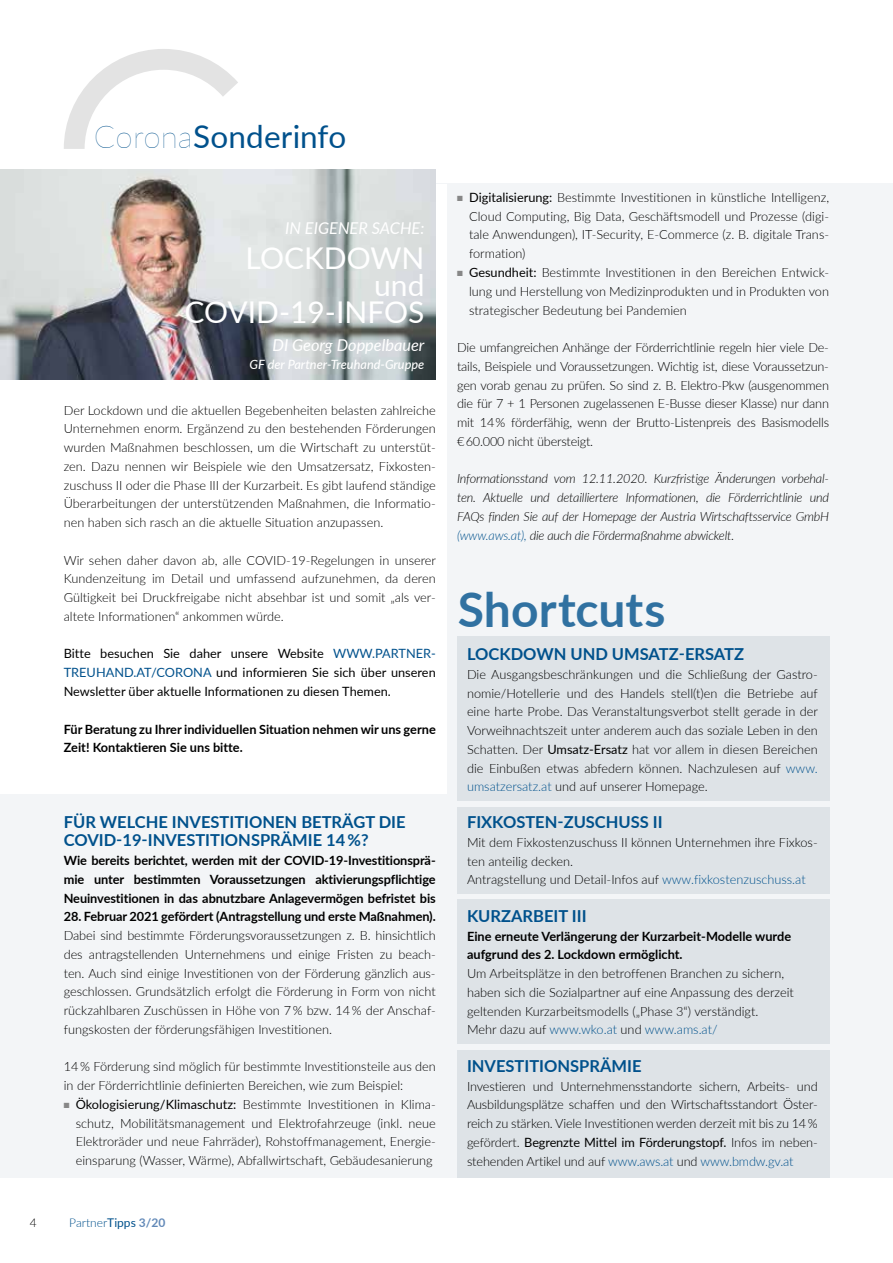
<style>
.page{position:relative;width:893px;height:1263px;background:#fff}
.page>*{position:absolute;margin:0;border:0;box-sizing:border-box;transform-origin:0 0}
.t1{font:700 48px "Lato";letter-spacing:.005em;color:#00518c}
.t2{font:31.5px "Lato";letter-spacing:.005em;color:#00518c}
.t3{font:30px/27px "Lato";color:#fff;text-align:right}
.t4{font:700 16.5px/18.8px "Lato";color:#00518c}
.t5{font:italic 16.35px "Lato";color:#fff}
.t6{font:300 12.75px/18.8px "Lato";color:#000;text-align:justify}
.t7{font:700 12.75px/18.8px "Lato";color:#000}
.t8{font:italic 300 12.75px/18.8px "Lato";letter-spacing:-.015em;color:#000;text-align:justify}
.t9{font:12.75px/18.8px "Lato";color:#000;text-align:justify}
.t10{font:italic 500 12.75px "Lato";color:#fff}
.t11{font:300 12px "Lato";color:#00518c}
.t12{font:300 12px "Lato";color:#000}
.s1{font-weight:100}
.s2{color:#00518c}
.s3{color:#878787}
.s4{font-weight:400}
.s5{font-weight:700;color:#6289b8}
</style>
<div class="page">
<div style="left:0;top:184px;width:893px;height:994px;background:#f3f5f7"></div>
<svg style="left:64px;top:49px;width:174px;height:100px"></svg>
<div style="left:457px;top:636px;width:372px;height:164px;background:#dee3e7"></div>
<div style="left:457px;top:807px;width:372px;height:86px;background:#dee3e7"></div>
<div style="left:457px;top:900px;width:372px;height:144px;background:#dee3e7"></div>
<div style="left:457px;top:1050px;width:372px;height:128px;background:#dee3e7"></div>
<div style="left:0;top:184px;width:446px;height:609px;background:#fff"></div>
<img style="left:0;top:169px;width:436px;height:210px">
<h2 class="t2" style="left:94px;top:114px;width:254px"><span class="s1">Corona</span>Sonderinfo</h2>
<p class="t5" style="left:285px;top:217px;width:141px">IN EIGENER SACHE:</p>
<h3 class="t3" style="left:184px;top:243px;width:241px">LOCKDOWN<br>und<br>COVID-19-INFOS</h3>
<p class="t5" style="left:272px;top:333px;width:153px">DI Georg Doppelbauer</p>
<p class="t10" style="left:250px;top:355px;width:176px">GF der Partner-Treuhand-Gruppe</p>
<p class="t6" style="left:64px;top:400px;width:374px">Der Lockdown und die aktuellen Begebenheiten belasten zahlreiche Unternehmen enorm. Ergänzend zu den bestehenden Förderungen wurden Maßnahmen beschlossen, um die Wirtschaft zu unterstüt&shy;zen. Dazu nennen wir Beispiele wie den Umsatzersatz, Fixkosten&shy;zuschuss II oder die Phase III der Kurzarbeit. Es gibt laufend ständige Überarbeitungen der unterstützenden Maßnahmen, die Informatio&shy;nen haben sich rasch an die aktuelle Situation anzupassen.</p>
<p class="t6" style="left:64px;top:550px;width:374px">Wir sehen daher davon ab, alle COVID-19-Regelungen in unserer Kundenzeitung im Detail und umfassend aufzunehmen, da deren Gültigkeit bei Druckfreigabe nicht absehbar ist und somit „als ver&shy;altete Informationen“ ankommen würde.</p>
<p class="t9" style="left:64px;top:644px;width:374px">Bitte besuchen Sie daher unsere Website <span class="s2">WWW.PARTNER-TREUHAND.AT/CORONA</span> und informieren Sie sich über unseren Newsletter über aktuelle Informationen zu diesen Themen.</p>
<p class="t7" style="left:64px;top:719px;width:374px">Für Beratung zu Ihrer individuellen Situation nehmen wir uns gerne<br>Zeit! Kontaktieren Sie uns bitte.</p>
<p class="t4" style="left:64px;top:811px;width:343px">FÜR WELCHE INVESTITIONEN BETRÄGT DIE<br>COVID-19-INVESTITIONSPRÄMIE 14 %?</p>
<p class="t7" style="left:64px;top:850px;width:373px;text-align:justify">Wie bereits berichtet, werden mit der COVID-19-Investitionsprä&shy;mie unter bestimmten Voraussetzungen aktivierungspflichtige Neuinvestitionen in das abnutzbare Anlagevermögen befristet bis</p>
<p class="t7" style="left:64px;top:907px;width:373px">28. Februar 2021 gefördert (Antragstellung und erste Maßnahmen).</p>
<p class="t6" style="left:64px;top:926px;width:374px">Dabei sind bestimmte Förderungsvoraussetzungen z. B. hinsichtlich des antragstellenden Unternehmens und einige Fristen zu beach&shy;ten. Auch sind einige Investitionen von der Förderung gänzlich aus&shy;geschlossen. Grundsätzlich erfolgt die Förderung in Form von nicht rückzahlbaren Zuschüssen in Höhe von 7 % bzw. 14 % der Anschaf&shy;fungskosten der förderungsfähigen Investitionen.</p>
<p class="t6" style="left:64px;top:1057px;width:373px">14 % Förderung sind möglich für bestimmte Investitionsteile aus den in der Förderrichtlinie definierten Bereichen, wie zum Beispiel:</p>
<p class="t6" style="left:76px;top:1094px;width:362px;text-indent:-12px"><span class="s3">■</span> <span class="s4">Ökologisierung/Klimaschutz:</span> Bestimmte Investitionen in Klima&shy;schutz, Mobilitätsmanagement und Elektrofahrzeuge (inkl. neue Elektroräder und neue Fahrräder), Rohstoffmanagement, Energie&shy;einsparung (Wasser, Wärme), Abfallwirtschaft, Gebäudesanierung</p>
<p class="t12" style="left:30px;top:1214px;width:8px">4</p>
<p class="t11" style="left:69px;top:1214px;width:98px">Partner<span class="s4">Tipps</span> <span class="s5">3/20</span></p>
<p class="t6" style="left:469px;top:188px;width:362px;text-indent:-12px"><span class="s3">■</span> <span class="s4">Digitalisierung:</span> Bestimmte Investitionen in künstliche Intelligenz, Cloud Computing, Big Data, Geschäftsmodell und Prozesse (digi&shy;tale Anwendungen), IT-Security, E-Commerce (z. B. digitale Trans&shy;formation)</p>
<p class="t6" style="left:469px;top:263px;width:362px;text-indent:-12px"><span class="s3">■</span> <span class="s4">Gesundheit:</span> Bestimmte Investitionen in den Bereichen Entwick&shy;lung und Herstellung von Medizinprodukten und in Produkten von strategischer Bedeutung bei Pandemien</p>
<p class="t6" style="left:457px;top:338px;width:373px">Die umfangreichen Anhänge der Förderrichtlinie regeln hier viele De&shy;tails, Beispiele und Voraussetzungen. Wichtig ist, diese Voraussetzun&shy;gen vorab genau zu prüfen. So sind z. B. Elektro-Pkw (ausgenommen die für 7 + 1 Personen zugelassenen E-Busse dieser Klasse) nur dann mit 14 % förderfähig, wenn der Brutto-Listenpreis des Basismodells € 60.000 nicht übersteigt.</p>
<p class="t8" style="left:457px;top:469px;width:373px">Informationsstand vom 12.11.2020. Kurzfristige Änderungen vorbehal&shy;ten. Aktuelle und detailliertere Informationen, die Förderrichtlinie und FAQs finden Sie auf der Homepage der Austria Wirtschaftsservice GmbH <span class="s2">(www.aws.at),</span> die auch die Fördermaßnahme abwickelt.</p>
<h1 class="t1" style="left:457px;top:574px;width:210px">Shortcuts</h1>
<p class="t4" style="left:467px;top:644px;width:279px">LOCKDOWN UND UMSATZ-ERSATZ</p>
<p class="t6" style="left:467px;top:664px;width:352px">Die Ausgangsbeschränkungen und die Schließung der Gastro&shy;nomie/Hotellerie und des Handels stell(t)en die Betriebe auf eine harte Probe. Das Veranstaltungsverbot stellt gerade in der Vorweihnachtszeit unter anderem auch das soziale Leben in den Schatten. Der <span class="s4">Umsatz-Ersatz</span> hat vor allem in diesen Bereichen die Einbußen etwas abfedern können. Nachzulesen auf <span class="s2">www. umsatzersatz.at</span> und auf unserer Homepage.</p>
<p class="t4" style="left:467px;top:812px;width:197px">FIXKOSTEN-ZUSCHUSS II</p>
<p class="t6" style="left:467px;top:832px;width:352px;text-align:left">Mit dem Fixkostenzuschuss II können Unternehmen ihre Fixkos&shy;ten anteilig decken.<br>Antragstellung und Detail-Infos auf <span class="s2">www.fixkostenzuschuss.at</span></p>
<p class="t4" style="left:467px;top:906px;width:121px">KURZARBEIT III</p>
<p class="t7" style="left:467px;top:926px;width:326px">Eine erneute Verlängerung der Kurzarbeit-Modelle wurde aufgrund des 2. Lockdown ermöglicht.</p>
<p class="t6" style="left:467px;top:964px;width:328px;text-align:left">Um Arbeitsplätze in den betroffenen Branchen zu sichern, haben sich die Sozialpartner auf eine Anpassung des derzeit geltenden Kurzarbeitsmodells („Phase 3“) verständigt.<br>Mehr dazu auf <span class="s2">www.wko.at</span> und <span class="s2">www.ams.at/</span></p>
<p class="t4" style="left:467px;top:1056px;width:176px">INVESTITIONSPRÄMIE</p>
<p class="t6" style="left:467px;top:1076px;width:352px">Investieren und Unternehmensstandorte sichern, Arbeits- und Ausbildungsplätze schaffen und den Wirtschaftsstandort Öster&shy;reich zu stärken. Viele Investitionen werden derzeit mit bis zu 14 % gefördert. <span class="s4">Begrenzte Mittel im Förderungstopf.</span> Infos im neben&shy;stehenden Artikel und auf <span class="s2">www.aws.at</span> und <span class="s2">www.bmdw.gv.at</span></p>
</div>
